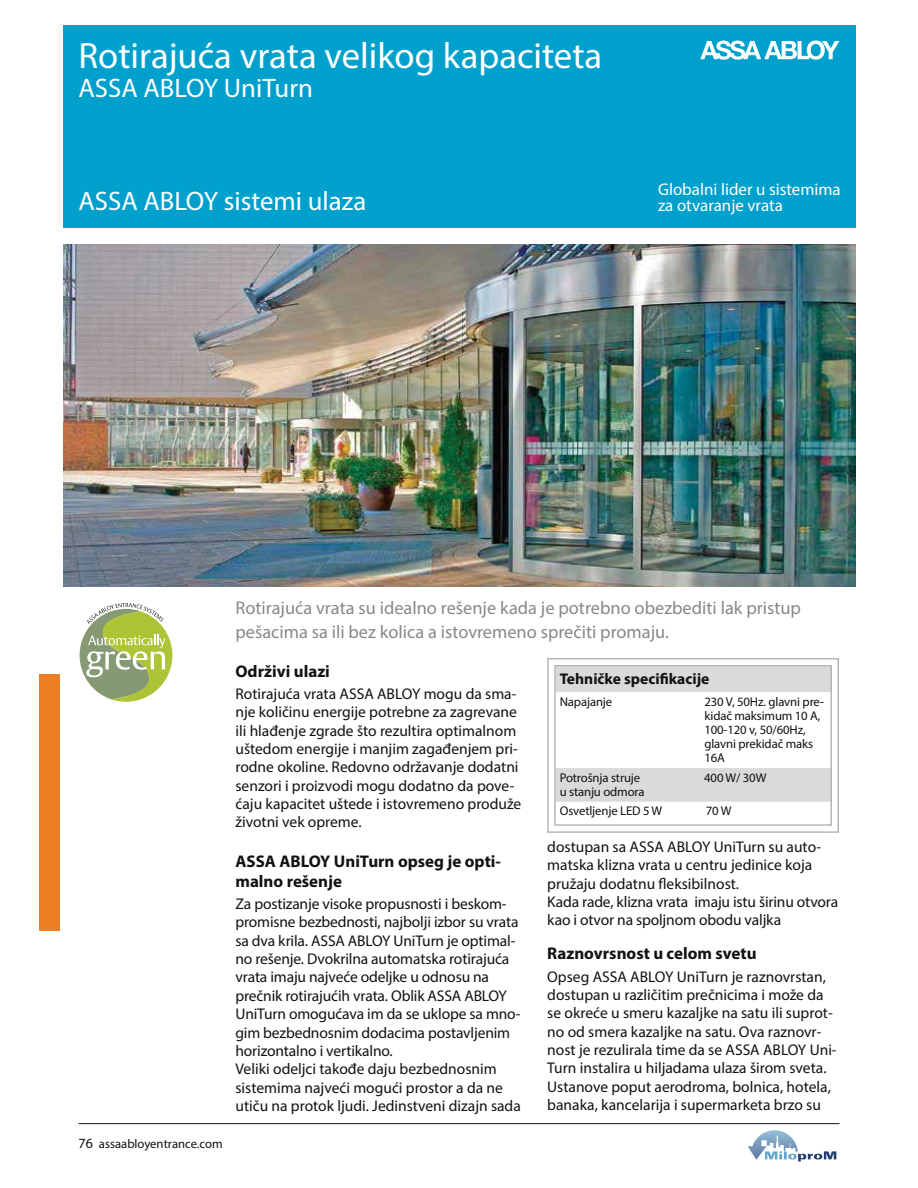
<style>
.page{position:relative;width:918px;height:1188px;background:#fff}
.page>*{position:absolute;margin:0;border:0;box-sizing:border-box;transform-origin:0 0}
.t1{font:36.75px "Myriad Pro";color:#fff}
.t2{font:26.85px "Myriad Pro";color:#fff}
.t3{font:18.3px/24px "Myriad Pro";color:#878988}
.t4{font:700 16.95px/19.8px "Myriad Pro";color:#101310}
.t5{font:16.95px/15.6px "Myriad Pro";color:#fff}
.t6{font:15.45px/18.3px "Myriad Pro";color:#101310}
.t7{font:700 15.45px "Myriad Pro";color:#101310}
.t8{font:12.75px/14.1px "Myriad Pro";letter-spacing:-.01em;color:#101310}
.s1{font-size:14.1px}
</style>
<div class="page">
<div style="left:63px;top:25px;width:792px;height:203px;background:#00a0cd"></div>
<svg style="left:700px;top:41px;width:139px;height:19px"></svg>
<svg style="left:80px;top:603px;width:92px;height:99px"></svg>
<img style="left:63px;top:245px;width:793px;height:342px">
<div style="left:39px;top:674px;width:20px;height:257px;background:#ec7e23"></div>
<hr style="left:78px;top:1123px;width:762px;height:1px;background:#101310">
<svg style="left:748px;top:1130px;width:88px;height:31px"></svg>
<svg style="left:547px;top:658px;width:292px;height:175px"></svg>
<h1 class="t1" style="left:78px;top:42px;width:525px">Rotirajuća vrata velikog kapaciteta</h1>
<h2 class="t2" style="left:78px;top:77px;width:236px">ASSA ABLOY UniTurn</h2>
<h2 class="t2" style="left:78px;top:191px;width:289px">ASSA ABLOY sistemi ulaza</h2>
<p class="t5" style="left:658px;top:183px;width:184px">Globalni lider u sistemima za otvaranje vrata</p>
<p class="t3" style="left:235px;top:597px;width:567px">Rotirajuća vrata su idealno rešenje kada je potrebno obezbediti lak pristup pešacima sa ili bez kolica a istovremeno sprečiti promaju.</p>
<p class="t8" style="left:78px;top:1138px;width:146px"><span class="s1">76</span> assaabloyentrance.com</p>
<p class="t4" style="left:235px;top:662px;width:96px">Održivi ulazi</p>
<p class="t6" style="left:235px;top:686px;width:287px">Rotirajuća vrata ASSA ABLOY mogu da sma&shy;nje količinu energije potrebne za zagrevane ili hlađenje zgrade što rezultira optimalnom uštedom energije i manjim zagađenjem pri&shy;rodne okoline. Redovno održavanje dodatni senzori i proizvodi mogu dodatno da pove&shy;ćaju kapacitet uštede i istovremeno produže životni vek opreme.</p>
<p class="t4" style="left:235px;top:853px;width:267px">ASSA ABLOY UniTurn opseg je opti&shy;malno rešenje</p>
<p class="t6" style="left:235px;top:896px;width:287px">Za postizanje visoke propusnosti i beskom&shy;promisne bezbednosti, najbolji izbor su vrata sa dva krila. ASSA ABLOY UniTurn je optimal&shy;no rešenje. Dvokrilna automatska rotirajuća vrata imaju najveće odeljke u odnosu na prečnik rotirajućih vrata. Oblik ASSA ABLOY UniTurn omogućava im da se uklope sa mno&shy;gim bezbednosnim dodacima postavljenim horizontalno i vertikalno.<br>Veliki odeljci takođe daju bezbednosnim sistemima najveći mogući prostor a da ne utiču na protok ljudi. Jedinstveni dizajn sada</p>
<p class="t7" style="left:560px;top:673px;width:151px">Tehničke specifikacije</p>
<p class="t8" style="left:560px;top:695px;width:54px">Napajanje</p>
<p class="t8" style="left:704px;top:695px;width:121px">230 V, 50Hz. glavni pre&shy;kidač maksimum 10 A,<br>100-120 v, 50/60Hz, glavni prekidač maks<br>16A</p>
<p class="t8" style="left:560px;top:771px;width:82px">Potrošnja struje</p>
<p class="t8" style="left:704px;top:771px;width:64px">400 W/ 30W</p>
<p class="t8" style="left:560px;top:782px;width:104px;line-height:19.5px">u stanju odmora<br>Osvetljenje LED 5 W</p>
<p class="t8" style="left:706px;top:805px;width:27px">70 W</p>
<p class="t6" style="left:547px;top:839px;width:293px">dostupan sa ASSA ABLOY UniTurn su auto&shy;matska klizna vrata u centru jedinice koja pružaju dodatnu fleksibilnost.<br>Kada rade, klizna vrata imaju istu širinu otvora kao i otvor na spoljnom obodu valjka</p>
<p class="t4" style="left:547px;top:945px;width:211px">Raznovrsnost u celom svetu</p>
<p class="t6" style="left:547px;top:968px;width:291px">Opseg ASSA ABLOY UniTurn je raznovrstan, dostupan u različitim prečnicima i može da se okreće u smeru kazaljke na satu ili suprot&shy;no od smera kazaljke na satu. Ova raznovr&shy;nost je rezulirala time da se ASSA ABLOY Uni-Turn instalira u hiljadama ulaza širom sveta.<br>Ustanove poput aerodroma, bolnica, hotela, banaka, kancelarija i supermarketa brzo su</p>
</div>
